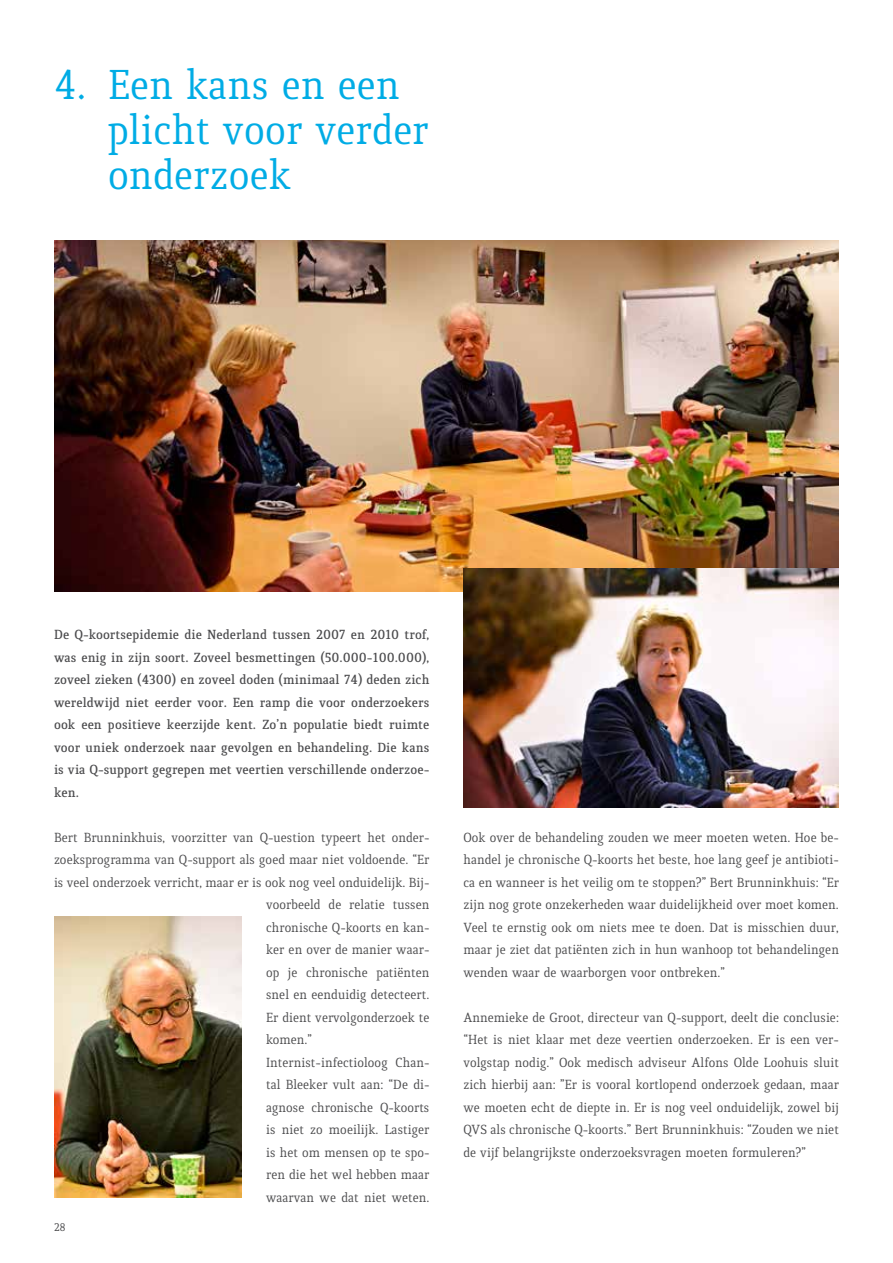
<style>
.page{position:relative;width:893px;height:1263px;background:#fff}
.page>*{position:absolute;margin:0;border:0;box-sizing:border-box;transform-origin:0 0}
.t1{font:45px/45px "Quiroga Serif Pro";color:#00ace5}
.t2{font:14.25px/22.5px "Quiroga Serif Pro";color:#4b4b4d;text-align:justify}
.t3{font:600 14.25px/22.5px "Quiroga Serif Pro";color:#4b4b4d;text-align:justify}
.t4{font:12px "Quiroga Serif Pro";color:#4b4b4d}
</style>
<div class="page">
<img style="left:54px;top:916px;width:188px;height:281px">
<img style="left:54px;top:240px;width:785px;height:351px">
<img style="left:463px;top:568px;width:376px;height:240px">
<h1 class="t1" style="left:108px;top:63px;width:322px;text-indent:-54px">4. Een kans en een plicht voor verder onderzoek</h1>
<p class="t3" style="left:54px;top:623px;width:377px">De Q-koortsepidemie die Nederland tussen 2007 en 2010 trof, was enig in zijn soort. Zoveel besmettingen (50.000-100.000), zoveel zieken (4300) en zoveel doden (minimaal 74) deden zich wereldwijd niet eerder voor. Een ramp die voor onderzoekers ook een positieve keerzijde kent. Zo’n populatie biedt ruimte voor uniek onderzoek naar gevolgen en behandeling. Die kans is via Q-support gegrepen met veertien verschillende onderzoe&shy;ken.</p>
<p class="t2" style="left:54px;top:826px;width:377px">Bert Brunninkhuis, voorzitter van Q-uestion typeert het onder-</p>
<p class="t2" style="left:54px;top:848px;width:377px">zoeksprogramma van Q-support als goed maar niet voldoende. “Er</p>
<p class="t2" style="left:54px;top:871px;width:377px">is veel onderzoek verricht, maar er is ook nog veel onduidelijk. Bij-</p>
<p class="t2" style="left:266px;top:893px;width:165px">voorbeeld de relatie tussen</p>
<p class="t2" style="left:266px;top:916px;width:165px">chronische Q-koorts en kan-</p>
<p class="t2" style="left:266px;top:938px;width:165px">ker en over de manier waar-</p>
<p class="t2" style="left:266px;top:961px;width:165px">op je chronische patiënten</p>
<p class="t2" style="left:266px;top:983px;width:165px">snel en eenduidig detecteert.</p>
<p class="t2" style="left:266px;top:1006px;width:165px">Er dient vervolgonderzoek te</p>
<p class="t2" style="left:266px;top:1028px;width:48px">komen.”</p>
<p class="t2" style="left:266px;top:1051px;width:165px">Internist-infectioloog Chan-</p>
<p class="t2" style="left:266px;top:1073px;width:165px">tal Bleeker vult aan: “De di-</p>
<p class="t2" style="left:266px;top:1096px;width:165px">agnose chronische Q-koorts</p>
<p class="t2" style="left:266px;top:1118px;width:165px">is niet zo moeilijk. Lastiger</p>
<p class="t2" style="left:266px;top:1141px;width:165px">is het om mensen op te spo-</p>
<p class="t2" style="left:266px;top:1163px;width:165px">ren die het wel hebben maar</p>
<p class="t2" style="left:266px;top:1186px;width:165px">waarvan we dat niet weten.</p>
<p class="t4" style="left:54px;top:1219px;width:13px">28</p>
<p class="t2" style="left:463px;top:826px;width:377px">Ook over de behandeling zouden we meer moeten weten. Hoe be&shy;handel je chronische Q-koorts het beste, hoe lang geef je antibioti&shy;ca en wanneer is het veilig om te stoppen?” Bert Brunninkhuis: “Er zijn nog grote onzekerheden waar duidelijkheid over moet komen.<br>Veel te ernstig ook om niets mee te doen. Dat is misschien duur, maar je ziet dat patiënten zich in hun wanhoop tot behandelingen wenden waar de waarborgen voor ontbreken.”</p>
<p class="t2" style="left:463px;top:1006px;width:377px">Annemieke de Groot, directeur van Q-support, deelt die conclusie: “Het is niet klaar met deze veertien onderzoeken. Er is een ver&shy;volgstap nodig.” Ook medisch adviseur Alfons Olde Loohuis sluit zich hierbij aan: ”Er is vooral kortlopend onderzoek gedaan, maar we moeten echt de diepte in. Er is nog veel onduidelijk, zowel bij QVS als chronische Q-koorts.” Bert Brunninkhuis: “Zouden we niet de vijf belangrijkste onderzoeksvragen moeten formuleren?”</p>
</div>
